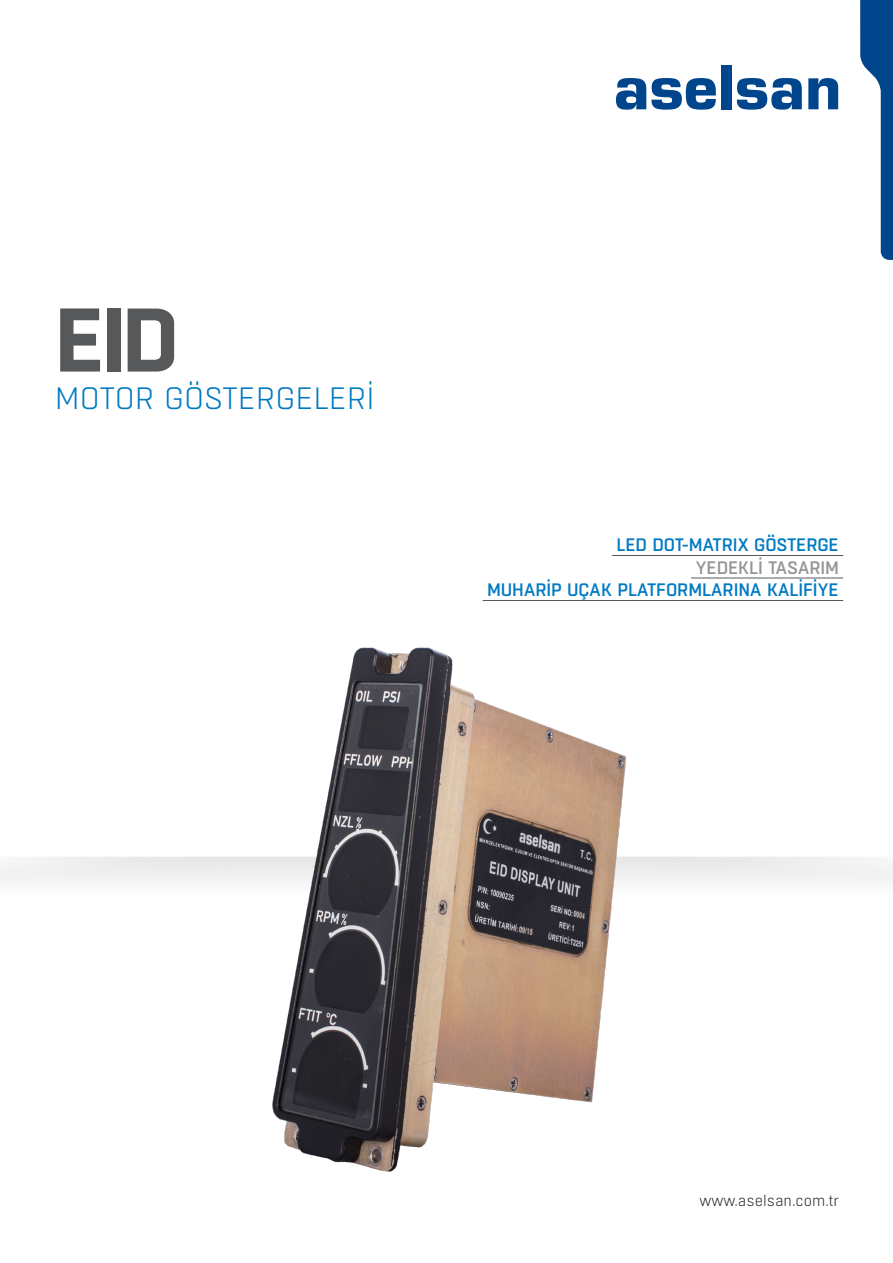
<style>
.page{position:relative;width:893px;height:1263px;background:#fff}
.page>*{position:absolute;margin:0;border:0;box-sizing:border-box;transform-origin:0 0}
.t1{font:700 90px "Boxed";color:#57585a}
.t2{font:300 30.9px "Boxed";letter-spacing:-.005em;color:#007ac2}
.t3{font:500 18px "Boxed";letter-spacing:-.01em;color:#007ac2}
.t4{font:500 18px "Boxed";letter-spacing:-.01em;color:#939598}
.t5{font:300 15px "Boxed";color:#231f20}
</style>
<div class="page">
<svg style="left:616px;top:78px;width:100px;height:32px"></svg>
<div style="left:721px;top:65px;width:10px;height:44px;background:#01468c"></div>
<svg style="left:737px;top:78px;width:65px;height:32px"></svg>
<svg style="left:808px;top:78px;width:30px;height:31px"></svg>
<svg style="left:860px;top:0;width:33px;height:260px"></svg>
<img style="left:211px;top:647px;width:471px;height:525px">
<hr style="left:612px;top:555px;width:231px;height:1px;background:#57585a">
<hr style="left:691px;top:578px;width:152px;height:1px;background:#57585a">
<hr style="left:483px;top:600px;width:360px;height:1px;background:#57585a">
<p class="t1" style="left:55px;top:280px;width:125px">EID</p>
<p class="t2" style="left:55px;top:379px;width:321px">MOTOR GÖSTERGELERİ</p>
<p class="t3" style="left:616px;top:534px;width:224px">LED DOT-MATRIX GÖSTERGE</p>
<p class="t4" style="left:695px;top:556px;width:145px">YEDEKLİ TASARIM</p>
<p class="t3" style="left:487px;top:579px;width:353px">MUHARİP UÇAK PLATFORMLARINA KALİFİYE</p>
<p class="t5" style="left:700px;top:1191px;width:141px">www.aselsan.com.tr</p>
</div>
